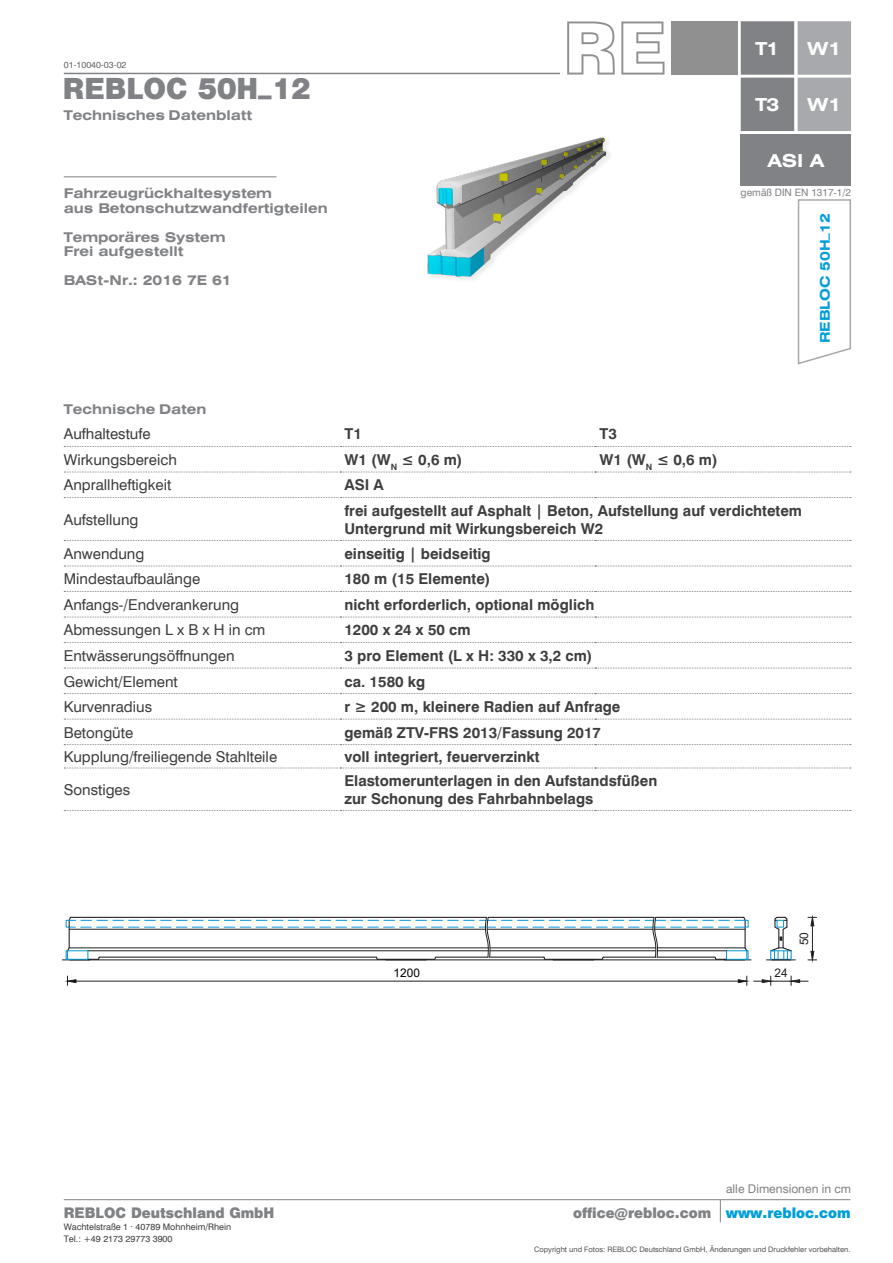
<style>
.page{position:relative;width:893px;height:1263px;background:#fff}
.page>*{position:absolute;margin:0;border:0;box-sizing:border-box;transform-origin:0 0}
.t1{font:27px "Swiss 721 BT Black No 2";color:#808285}
.t2{font:700 expanded 18px "Swiss 721 BT";color:#fff}
.t3{font:700 15px "Swiss 721 BT";color:#3e3e3f}
.t4{font:15px "Swiss 721 BT";color:#3e3e3f}
.t5{font:700 expanded 13.5px "Swiss 721 BT";color:#808285}
.t6{font:13.5px "Swiss 721 BT Black No 2";color:#808285}
.t7{font:700 expanded 13.5px "Swiss 721 BT";color:#009fda}
.t8{font:12px "Swiss 721 BT";color:#808285}
.t9{font:11.85px "Arial";color:#000}
.t10{font:11.85px "Arial";color:#231f20}
.t11{font:10.2px "Swiss 721 BT";color:#808285}
.t12{font:9px/11.9px "Swiss 721 BT";color:#3e3e3f}
.t13{font:9px "Swiss 721 BT";color:#67676a}
.t14{font:7.5px "Swiss 721 BT";color:#545557}
.s1{color:#009fda}
</style>
<div class="page">
<hr style="left:64px;top:1199px;width:786px;height:1px;background:#808285">
<svg style="left:720px;top:1200px;width:1px;height:22px"></svg>
<svg style="left:797px;top:199px;width:54px;height:166px"></svg>
<svg style="left:64px;top:446px;width:787px;height:1px"></svg>
<svg style="left:64px;top:472px;width:787px;height:1px"></svg>
<svg style="left:64px;top:497px;width:787px;height:1px"></svg>
<svg style="left:64px;top:540px;width:787px;height:1px"></svg>
<svg style="left:64px;top:566px;width:787px;height:1px"></svg>
<svg style="left:64px;top:591px;width:787px;height:1px"></svg>
<svg style="left:64px;top:617px;width:787px;height:1px"></svg>
<svg style="left:64px;top:642px;width:787px;height:1px"></svg>
<svg style="left:64px;top:668px;width:787px;height:1px"></svg>
<svg style="left:64px;top:693px;width:787px;height:1px"></svg>
<svg style="left:64px;top:719px;width:787px;height:1px"></svg>
<svg style="left:64px;top:744px;width:787px;height:1px"></svg>
<svg style="left:64px;top:768px;width:787px;height:1px"></svg>
<svg style="left:64px;top:810px;width:787px;height:1px"></svg>
<img style="left:427px;top:137px;width:183px;height:143px">
<div style="left:741px;top:135px;width:110px;height:51px;background:#808285"></div>
<hr style="left:64px;top:73px;width:496px;height:1px;background:#808285">
<div style="left:671px;top:21px;width:66px;height:54px;background:#8f908f"></div>
<svg style="left:621px;top:21px;width:43px;height:54px"></svg>
<svg style="left:567px;top:21px;width:48px;height:54px"></svg>
<div style="left:741px;top:78px;width:52px;height:52px;background:#808285"></div>
<div style="left:741px;top:78px;width:53px;height:53px;border:2px solid #808285"></div>
<div style="left:798px;top:78px;width:52px;height:52px;background:#a8a9ad"></div>
<div style="left:798px;top:78px;width:53px;height:53px;border:2px solid #a8a9ad"></div>
<hr style="left:63px;top:960px;width:688px;height:1px;background:#231f20">
<hr style="left:76px;top:981px;width:662px;height:1px;background:#231f20">
<svg style="left:737px;top:976px;width:10px;height:9px"></svg>
<svg style="left:67px;top:976px;width:10px;height:9px"></svg>
<svg style="left:754px;top:976px;width:54px;height:9px"></svg>
<svg style="left:808px;top:916px;width:9px;height:45px"></svg>
<svg style="left:65px;top:916px;width:684px;height:45px"></svg>
<svg style="left:766px;top:916px;width:29px;height:45px"></svg>
<div style="left:720px;top:1178px;width:137px;height:22px;background:#fff"></div>
<hr style="left:64px;top:176px;width:212px;height:1px;background:#808285">
<div style="left:741px;top:22px;width:52px;height:52px;background:#808285"></div>
<div style="left:741px;top:21px;width:53px;height:54px;border:2px solid #808285"></div>
<div style="left:798px;top:22px;width:52px;height:52px;background:#a8a9ad"></div>
<div style="left:798px;top:21px;width:53px;height:54px;border:2px solid #a8a9ad"></div>
<p class="t13" style="left:64px;top:59px;width:64px">01-10040-03-02</p>
<p class="t1" style="left:63px;top:70px;width:250px">REBLOC 50H_12</p>
<p class="t5" style="left:64px;top:107px;width:190px">Technisches Datenblatt</p>
<p class="t5" style="left:64px;top:185px;width:210px">Fahrzeugrückhaltesystem</p>
<p class="t5" style="left:64px;top:200px;width:266px">aus Betonschutzwandfertigteilen</p>
<p class="t5" style="left:64px;top:229px;width:163px">Temporäres System</p>
<p class="t5" style="left:64px;top:243px;width:121px">Frei aufgestellt</p>
<p class="t5" style="left:64px;top:272px;width:169px">BASt-Nr.: 2016 7E 61</p>
<p class="t5" style="left:64px;top:401px;width:144px">Technische Daten</p>
<p class="t2" style="left:755px;top:38px;width:26px">T1</p>
<p class="t2" style="left:807px;top:38px;width:35px">W1</p>
<p class="t2" style="left:755px;top:94px;width:26px">T3</p>
<p class="t2" style="left:807px;top:94px;width:35px">W1</p>
<p class="t2" style="left:768px;top:150px;width:58px">ASI A</p>
<p class="t11" style="left:741px;top:186px;width:112px">gemäß DIN EN 1317-1/2</p>
<p class="t7" style="left:817px;top:343px;width:132px;rotate:-90deg">REBLOC 50H_12</p>
<p class="t4" style="left:64px;top:425px;width:88px">Aufhaltestufe</p>
<p class="t3" style="left:344px;top:425px;width:19px">T1</p>
<p class="t3" style="left:600px;top:425px;width:19px">T3</p>
<p class="t4" style="left:64px;top:450px;width:115px">Wirkungsbereich</p>
<p class="t3" style="left:344px;top:450px;width:120px">W1 (W<sub>N</sub> ≤ 0,6 m)</p>
<p class="t3" style="left:600px;top:450px;width:120px">W1 (W<sub>N</sub> ≤ 0,6 m)</p>
<p class="t4" style="left:64px;top:476px;width:109px">Anprallheftigkeit</p>
<p class="t3" style="left:344px;top:476px;width:41px">ASI A</p>
<p class="t4" style="left:64px;top:510px;width:76px">Aufstellung</p>
<p class="t3" style="left:344px;top:501px;width:459px">frei aufgestellt auf Asphalt | Beton, Aufstellung auf verdichtetem</p>
<p class="t3" style="left:344px;top:519px;width:260px">Untergrund mit Wirkungsbereich W2</p>
<p class="t4" style="left:64px;top:544px;width:82px">Anwendung</p>
<p class="t3" style="left:344px;top:544px;width:148px">einseitig | beidseitig</p>
<p class="t4" style="left:64px;top:570px;width:138px">Mindestaufbaulänge</p>
<p class="t3" style="left:344px;top:570px;width:148px">180 m (15 Elemente)</p>
<p class="t4" style="left:64px;top:595px;width:177px">Anfangs-/Endverankerung</p>
<p class="t3" style="left:344px;top:595px;width:251px">nicht erforderlich, optional möglich</p>
<p class="t4" style="left:64px;top:621px;width:203px">Abmessungen L x B x H in cm</p>
<p class="t3" style="left:344px;top:621px;width:128px">1200 x 24 x 50 cm</p>
<p class="t4" style="left:64px;top:646px;width:172px">Entwässerungsöffnungen</p>
<p class="t3" style="left:344px;top:646px;width:250px">3 pro Element (L x H: 330 x 3,2 cm)</p>
<p class="t4" style="left:64px;top:672px;width:116px">Gewicht/Element</p>
<p class="t3" style="left:344px;top:672px;width:82px">ca. 1580 kg</p>
<p class="t4" style="left:64px;top:698px;width:90px">Kurvenradius</p>
<p class="t3" style="left:344px;top:698px;width:278px">r ≥ 200 m, kleinere Radien auf Anfrage</p>
<p class="t4" style="left:64px;top:723px;width:71px">Betongüte</p>
<p class="t3" style="left:344px;top:723px;width:258px">gemäß ZTV-FRS 2013/Fassung 2017</p>
<p class="t4" style="left:64px;top:747px;width:215px">Kupplung/freiliegende Stahlteile</p>
<p class="t3" style="left:344px;top:747px;width:197px">voll integriert, feuerverzinkt</p>
<p class="t4" style="left:64px;top:780px;width:68px">Sonstiges</p>
<p class="t3" style="left:344px;top:771px;width:314px">Elastomerunterlagen in den Aufstandsfüßen</p>
<p class="t3" style="left:344px;top:789px;width:250px">zur Schonung des Fahrbahnbelags</p>
<p class="t9" style="left:394px;top:964px;width:28px">1200</p>
<p class="t10" style="left:774px;top:964px;width:15px">24</p>
<p class="t10" style="left:796px;top:945px;width:15px;rotate:-90deg">50</p>
<p class="t8" style="left:726px;top:1182px;width:127px">alle Dimensionen in cm</p>
<p class="t6" style="left:64px;top:1204px;width:212px">REBLOC Deutschland GmbH</p>
<p class="t6" style="left:573px;top:1204px;width:279px">office@rebloc.com <span class="s1">www.rebloc.com</span></p>
<p class="t12" style="left:64px;top:1221px;width:169px">Wachtelstraße 1 . 40789 Mohnheim/Rhein<br>Tel.: +49 2173 29773 3900</p>
<p class="t14" style="left:534px;top:1245px;width:318px">Copyright und Fotos: REBLOC Deutschland GmbH, Änderungen und Druckfehler vorbehalten.</p>
</div>
